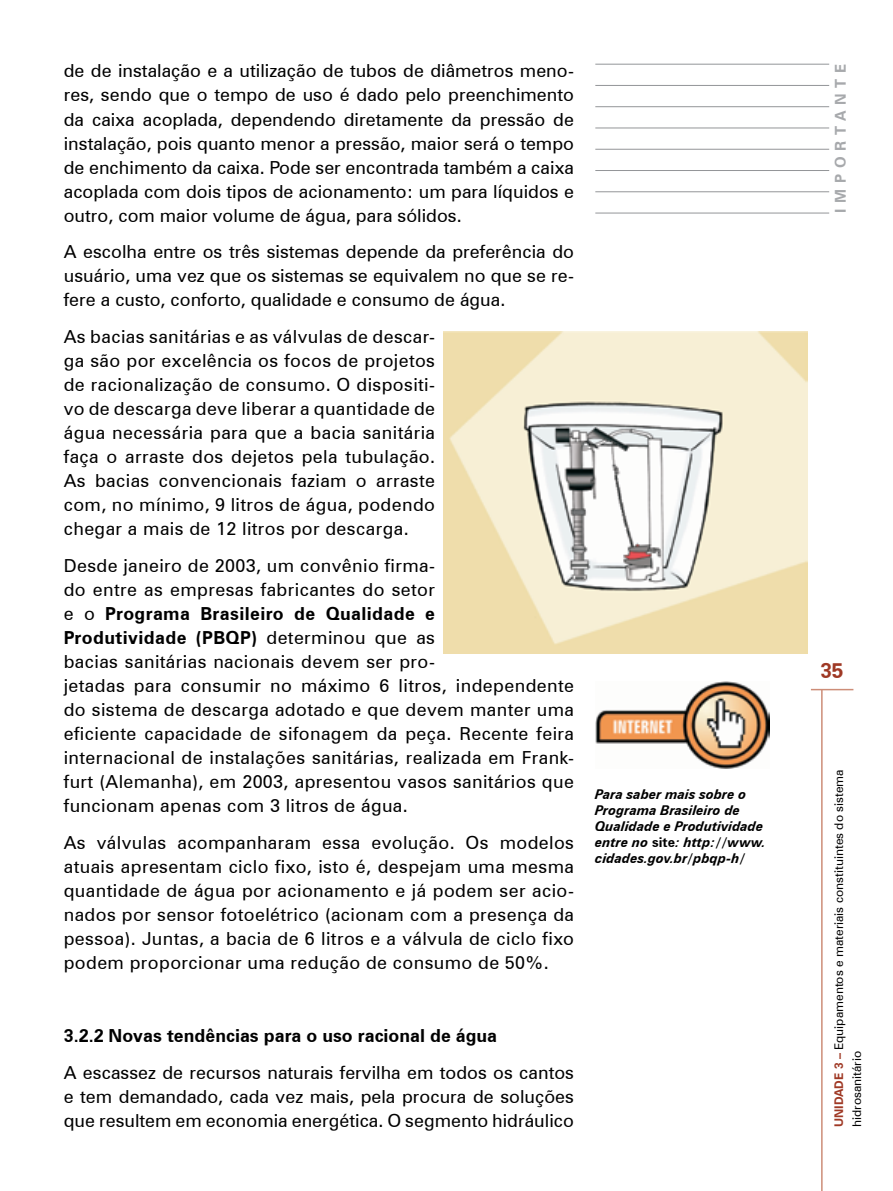
<style>
.page{position:relative;width:893px;height:1191px;background:#fff}
.page>*{position:absolute;margin:0;border:0;box-sizing:border-box;transform-origin:0 0}
.t1{font:700 21px "Zurich BT";color:#9f3925}
.t2{font:18px/24px "Zurich BT";letter-spacing:.02em;color:#000;text-align:justify}
.t3{font:700 18px "Zurich BT";color:#000}
.t4{font:700 15px "Zurich BT";letter-spacing:.38em;color:#a7a9ac}
.t5{font:italic 700 13.5px/16.2px "Zurich BT";color:#000}
.t6{font:12px/18px "Zurich BT";color:#000}
.s1{font-weight:700}
.s2{font-style:normal}
.s3{font-weight:700;color:#9f3925}
</style>
<div class="page">
<hr style="left:811px;top:689px;width:42px;height:1px;background:#cd8d78">
<hr style="left:821px;top:690px;width:2px;height:501px;background:#cd8d78">
<hr style="left:595px;top:64px;width:234px;height:1px;background:#939598">
<hr style="left:595px;top:85px;width:234px;height:1px;background:#939598">
<hr style="left:595px;top:106px;width:234px;height:1px;background:#939598">
<hr style="left:595px;top:128px;width:234px;height:1px;background:#939598">
<hr style="left:595px;top:149px;width:234px;height:1px;background:#939598">
<hr style="left:595px;top:170px;width:234px;height:1px;background:#939598">
<hr style="left:595px;top:191px;width:234px;height:1px;background:#939598">
<hr style="left:595px;top:213px;width:234px;height:1px;background:#939598">
<img style="left:444px;top:332px;width:363px;height:321px">
<img style="left:595px;top:681px;width:175px;height:87px">
<p class="t2" style="left:64px;top:59px;width:512px">de de instalação e a utilização de tubos de diâmetros meno&shy;res, sendo que o tempo de uso é dado pelo preenchimento da caixa acoplada, dependendo diretamente da pressão de instalação, pois quanto menor a pressão, maior será o tempo de enchimento da caixa. Pode ser encontrada também a caixa acoplada com dois tipos de acionamento: um para líquidos e outro, com maior volume de água, para sólidos.</p>
<p class="t2" style="left:64px;top:240px;width:512px">A escolha entre os três sistemas depende da preferência do usuário, uma vez que os sistemas se equivalem no que se re&shy;fere a custo, conforto, qualidade e consumo de água.</p>
<p class="t2" style="left:64px;top:324px;width:373px">As bacias sanitárias e as válvulas de descar&shy;ga são por excelência os focos de projetos de racionalização de consumo. O dispositi&shy;vo de descarga deve liberar a quantidade de água necessária para que a bacia sanitária faça o arraste dos dejetos pela tubulação.<br>As bacias convencionais faziam o arraste com, no mínimo, 9 litros de água, podendo chegar a mais de 12 litros por descarga.</p>
<p class="t2" style="left:64px;top:553px;width:512px;text-align:left">Desde janeiro de 2003, um convênio firma-<br>do entre as empresas fabricantes do setor<br>e o <span class="s1">Programa Brasileiro de Qualidade e<br>Produtividade (PBQP)</span> determinou que as<br>bacias sanitárias nacionais devem ser pro-<br>jetadas para consumir no máximo 6 litros, independente do sistema de descarga adotado e que devem manter uma eficiente capacidade de sifonagem da peça. Recente feira internacional de instalações sanitárias, realizada em Frank&shy;furt (Alemanha), em 2003, apresentou vasos sanitários que funcionam apenas com 3 litros de água.</p>
<p class="t2" style="left:64px;top:830px;width:512px">As válvulas acompanharam essa evolução. Os modelos atuais apresentam ciclo fixo, isto é, despejam uma mesma quantidade de água por acionamento e já podem ser acio&shy;nados por sensor fotoelétrico (acionam com a presença da pessoa). Juntas, a bacia de 6 litros e a válvula de ciclo fixo podem proporcionar uma redução de consumo de 50%.</p>
<p class="t5" style="left:595px;top:785px;width:172px">Para saber mais sobre o<br>Programa Brasileiro de<br>Qualidade e Produtividade entre no <span class="s2">site</span>: http://www. cidades.gov.br/pbqp-h/</p>
<p class="t3" style="left:64px;top:1025px;width:435px">3.2.2 Novas tendências para o uso racional de água</p>
<p class="t2" style="left:64px;top:1060px;width:512px">A escassez de recursos naturais fervilha em todos os cantos e tem demandado, cada vez mais, pela procura de soluções que resultem em economia energética. O segmento hidráulico</p>
<p class="t4" style="left:831px;top:213px;width:150px;rotate:-90deg">IMPORTANTE</p>
<p class="t1" style="left:820px;top:658px;width:25px">35</p>
<p class="t6" style="left:830px;top:1127px;width:359px;rotate:-90deg"><span class="s3">UNIDADE 3 –</span> Equipamentos e materiais constituintes do sistema hidrosanitário</p>
</div>
